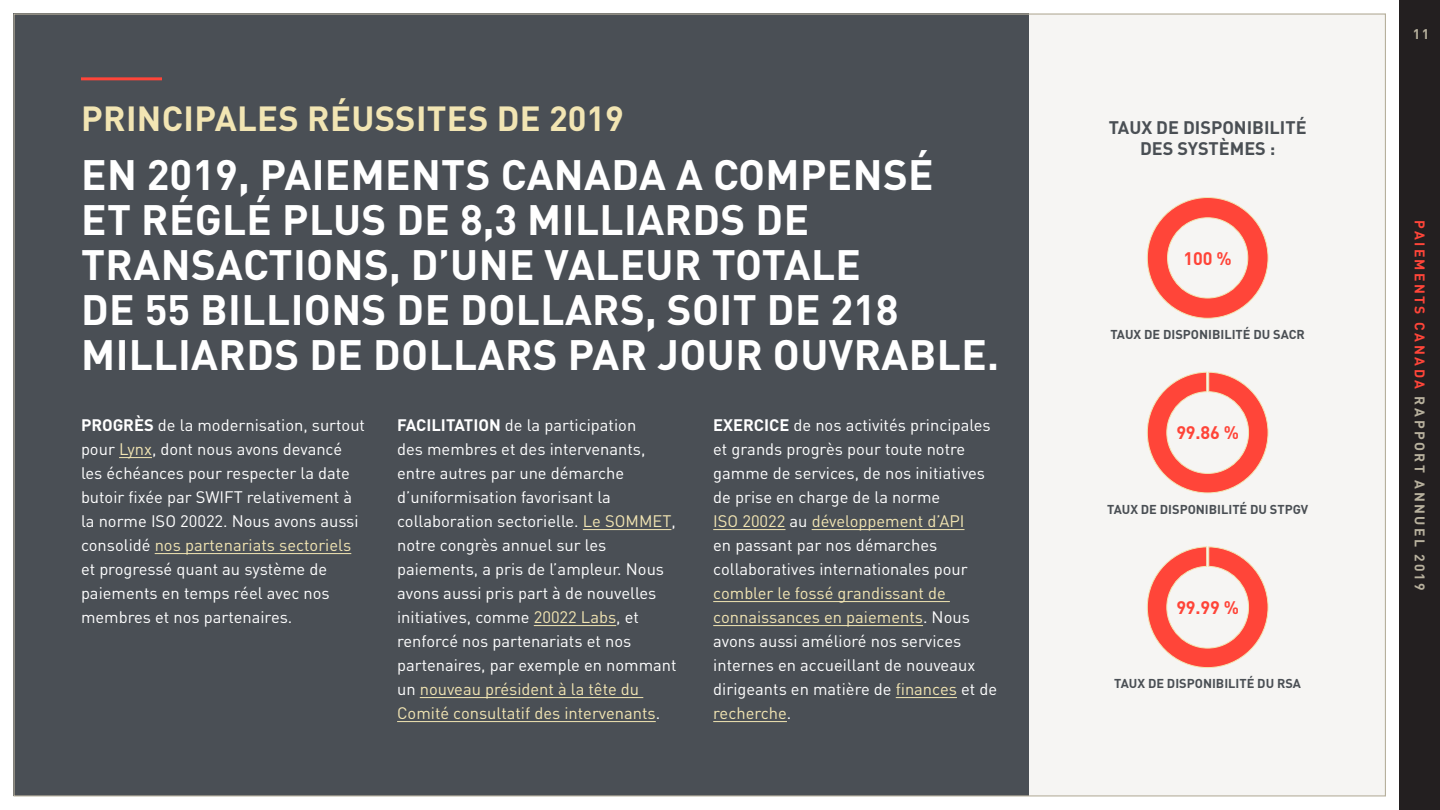
<style>
.page{position:relative;width:1440px;height:810px;background:#fff}
.page>*{position:absolute;margin:0;border:0;box-sizing:border-box;transform-origin:0 0}
.t1{font:700 42px/45px "DIN Pro";letter-spacing:.01em;color:#fff}
.t2{font:700 34.5px "DIN Pro";letter-spacing:.01em;color:#f2e5b3}
.t3{font:700 18px/21px "DIN Pro";color:#4a4f54;text-align:center}
.t4{font:700 18px "DIN Pro";letter-spacing:-.01em;color:#ff4438}
.t5{font:16.5px/24px "DIN Pro";color:#fff}
.t6{font:700 13.8px "DIN Pro";letter-spacing:.17em;color:#b7b09d}
.t7{font:700 12.75px "DIN Pro";color:#4a4f54}
.s1{font-weight:700}
.s2{color:#f2e5b3}
.s3{color:#ff4539}
</style>
<div class="page">
<div style="left:14px;top:14px;width:1372px;height:782px;background:#f6f5f3"></div>
<div style="left:14px;top:14px;width:1015px;height:782px;background:#4a4f55"></div>
<svg style="left:1147px;top:197px;width:122px;height:122px"></svg>
<svg style="left:1147px;top:371px;width:122px;height:123px"></svg>
<svg style="left:1147px;top:546px;width:122px;height:122px"></svg>
<hr style="left:81px;top:77px;width:81px;height:3px;background:#ff4539">
<hr style="left:119px;top:457px;width:33px;height:1px;background:#f2e5b3">
<hr style="left:155px;top:553px;width:196px;height:1px;background:#f2e5b3">
<hr style="left:583px;top:529px;width:88px;height:1px;background:#f2e5b3">
<hr style="left:534px;top:625px;width:82px;height:1px;background:#f2e5b3">
<hr style="left:420px;top:697px;width:223px;height:1px;background:#f2e5b3">
<hr style="left:397px;top:721px;width:259px;height:1px;background:#f2e5b3">
<hr style="left:713px;top:529px;width:72px;height:1px;background:#f2e5b3">
<hr style="left:812px;top:529px;width:152px;height:1px;background:#f2e5b3">
<hr style="left:713px;top:601px;width:237px;height:1px;background:#f2e5b3">
<hr style="left:713px;top:625px;width:210px;height:1px;background:#f2e5b3">
<hr style="left:896px;top:697px;width:61px;height:1px;background:#f2e5b3">
<hr style="left:713px;top:721px;width:74px;height:1px;background:#f2e5b3">
<div style="left:1399px;top:0;width:41px;height:810px;background:#231f20"></div>
<h2 class="t2" style="left:81px;top:95px;width:544px">PRINCIPALES RÉUSSITES DE 2019</h2>
<h1 class="t1" style="left:81px;top:150px;width:919px">EN 2019, PAIEMENTS CANADA A COMPENSÉ<br>ET RÉGLÉ PLUS DE 8,3 MILLIARDS DE TRANSACTIONS, D’UNE VALEUR TOTALE<br>DE 55 BILLIONS DE DOLLARS, SOIT DE 218<br>MILLIARDS DE DOLLARS PAR JOUR OUVRABLE.</h1>
<p class="t5" style="left:81px;top:413px;width:286px"><span class="s1">PROGRÈS</span> de la modernisation, surtout pour <span class="s2">Lynx</span>, dont nous avons devancé les échéances pour respecter la date butoir fixée par SWIFT relativement à la norme ISO 20022. Nous avons aussi consolidé <span class="s2">nos partenariats sectoriels </span>et progressé quant au système de paiements en temps réel avec nos membres et nos partenaires.</p>
<p class="t5" style="left:397px;top:413px;width:281px"><span class="s1">FACILITATION</span> de la participation<br>des membres et des intervenants, entre autres par une démarche d’uniformisation favorisant la collaboration sectorielle. <span class="s2">Le SOMMET</span>, notre congrès annuel sur les paiements, a pris de l’ampleur. Nous avons aussi pris part à de nouvelles initiatives, comme <span class="s2">20022 Labs</span>, et renforcé nos partenariats et nos partenaires, par exemple en nommant un <span class="s2">nouveau président à la tête du Comité consultatif des intervenants</span>.</p>
<p class="t5" style="left:713px;top:413px;width:279px"><span class="s1">EXERCICE</span> de nos activités principales et grands progrès pour toute notre gamme de services, de nos initiatives de prise en charge de la norme<br><span class="s2">ISO 20022</span> au <span class="s2">développement d’API<br></span>en passant par nos démarches collaboratives internationales pour</p>
<p class="t5" style="left:713px;top:581px;width:285px"><span class="s2">combler le fossé grandissant de connaissances en paiements</span>. Nous avons aussi amélioré nos services internes en accueillant de nouveaux dirigeants en matière de <span class="s2">finances</span> et de <span class="s2">recherche</span>.</p>
<p class="t3" style="left:1109px;top:116px;width:199px">TAUX DE DISPONIBILITÉ<br>DES SYSTÈMES :</p>
<p class="t4" style="left:1184px;top:246px;width:50px">100 %</p>
<p class="t7" style="left:1110px;top:326px;width:196px">TAUX DE DISPONIBILITÉ DU SACR</p>
<p class="t4" style="left:1176px;top:421px;width:64px">99.86 %</p>
<p class="t7" style="left:1107px;top:500px;width:202px">TAUX DE DISPONIBILITÉ DU STPGV</p>
<p class="t4" style="left:1176px;top:595px;width:64px">99.99 %</p>
<p class="t7" style="left:1114px;top:675px;width:188px">TAUX DE DISPONIBILITÉ DU RSA</p>
<p class="t6" style="left:1413px;top:25px;width:18px">11</p>
<p class="t6" style="left:1429px;top:220px;width:372px;rotate:90deg"><span class="s3">PAIEMENTS CANADA</span> RAPPORT ANNUEL 2019</p>
</div>
